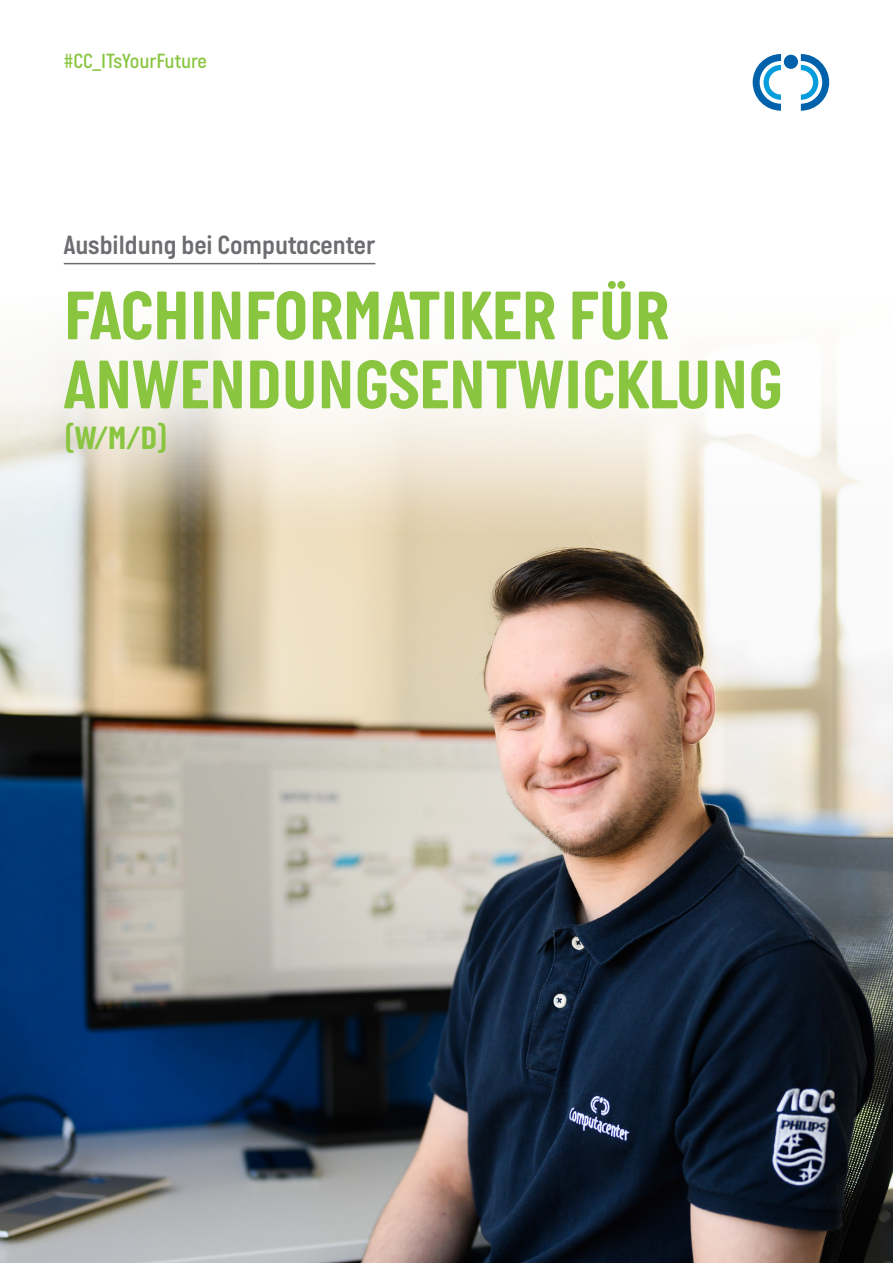
<style>
.page{position:relative;width:893px;height:1263px;background:#fff}
.page>*{position:absolute;margin:0;border:0;box-sizing:border-box;transform-origin:0 0}
.C_Headline_Titel{font:700 70.2px/69px "Italian Plate No One";color:#89c53f}
.C_Headline_Titel-2{font:700 32.85px "Italian Plate No One";color:#89c53f}
.C_Subhead_Titel{font:27px "Italian Plate No One D Bd";color:#6c6d70}
.C_Subhead_Titel-2{font:500 21px "Italian Plate No One";color:#89c53f}
</style>
<div class="page">
<img style="left:0;top:533px;width:893px;height:730px">
<svg style="left:0;top:78px;width:860px;height:455px"></svg>
<svg style="left:753px;top:54px;width:76px;height:57px"></svg>
<hr style="left:64px;top:263px;width:311px;height:1px;background:#6c6d70">
<p class="C_Subhead_Titel-2" style="left:64px;top:50px;width:145px">#CC_ITsYourFuture</p>
<p class="C_Subhead_Titel" style="left:64px;top:231px;width:313px">Ausbildung bei Computacenter</p>
<p class="C_Headline_Titel" style="left:64px;top:281px;width:721px">FACHINFORMATIKER FÜR<br>ANWENDUNGSENTWICKLUNG</p>
<p class="C_Headline_Titel-2" style="left:64px;top:420px;width:106px">(W/M/D)</p>
</div>
